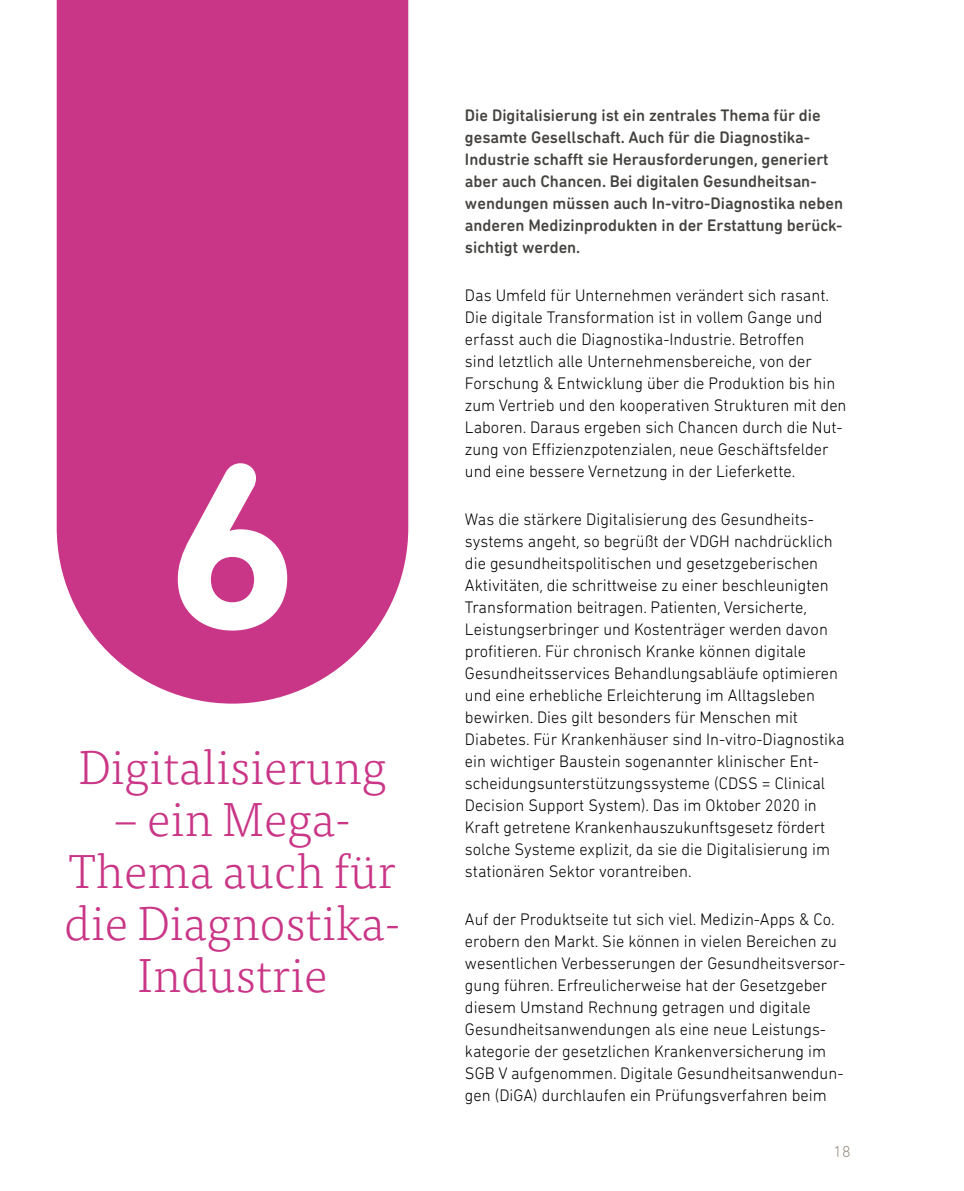
<style>
.page{position:relative;width:964px;height:1191px;background:#fff}
.page>*{position:absolute;margin:0;border:0;box-sizing:border-box;transform-origin:0 0}
.t1{font:700 240px "DIN Next Rounded LT Pro";color:#fff}
.t2{font:300 48px/52px "Tisa OT";color:#ca3687;text-align:center}
.t3{font:300 17px/22px "DIN Next Rounded LT Pro";color:#000}
.t4{font:500 17px/22px "DIN Next Rounded LT Pro";color:#454340}
.t5{font:300 16px "DIN Next Rounded LT Pro";color:#978c7f}
</style>
<div class="page">
<div style="left:57px;top:0;width:351px;height:703px;background:#ca3687"></div>
<h1 class="t1" style="left:166px;top:405px;width:134px">6</h1>
<h2 class="t2" style="left:78px;top:742px;width:310px">Digitalisierung</h2>
<h2 class="t2" style="left:64px;top:794px;width:338px">– ein Mega-<br>Thema auch für die Diagnostika-<br>Industrie</h2>
<p class="t4" style="left:465px;top:104px;width:380px">Die Digitalisierung ist ein zentrales Thema für die gesamte Gesellschaft. Auch für die Diagnostika-Industrie schafft sie Herausforderungen, generiert aber auch Chancen. Bei digitalen Gesundheitsan&shy;wendungen müssen auch In-vitro-Diagnostika neben anderen Medizinprodukten in der Erstattung berück&shy;sichtigt werden.</p>
<p class="t3" style="left:465px;top:284px;width:383px">Das Umfeld für Unternehmen verändert sich rasant.<br>Die digitale Transformation ist in vollem Gange und erfasst auch die Diagnostika-Industrie. Betroffen<br>sind letztlich alle Unternehmensbereiche, von der Forschung &amp; Entwicklung über die Produktion bis hin zum Vertrieb und den kooperativen Strukturen mit den Laboren. Daraus ergeben sich Chancen durch die Nut&shy;zung von Effizienzpotenzialen, neue Geschäftsfelder und eine bessere Vernetzung in der Lieferkette.</p>
<p class="t3" style="left:465px;top:508px;width:381px">Was die stärkere Digitalisierung des Gesundheits&shy;systems angeht, so begrüßt der VDGH nachdrücklich die gesundheitspolitischen und gesetzgeberischen Aktivitäten, die schrittweise zu einer beschleunigten Transformation beitragen. Patienten, Versicherte, Leistungserbringer und Kostenträger werden davon profitieren. Für chronisch Kranke können digitale Gesundheitsservices Behandlungsabläufe optimieren und eine erhebliche Erleichterung im Alltagsleben bewirken. Dies gilt besonders für Menschen mit Diabetes. Für Krankenhäuser sind In-vitro-Diagnostika ein wichtiger Baustein sogenannter klinischer Ent&shy;scheidungsunterstützungssysteme (CDSS = Clinical Decision Support System). Das im Oktober 2020 in Kraft getretene Krankenhauszukunftsgesetz fördert solche Systeme explizit, da sie die Digitalisierung im stationären Sektor vorantreiben.</p>
<p class="t3" style="left:465px;top:908px;width:382px">Auf der Produktseite tut sich viel. Medizin-Apps &amp; Co. erobern den Markt. Sie können in vielen Bereichen zu wesentlichen Verbesserungen der Gesundheitsversor&shy;gung führen. Erfreulicherweise hat der Gesetzgeber diesem Umstand Rechnung getragen und digitale Gesundheitsanwendungen als eine neue Leistungs&shy;kategorie der gesetzlichen Krankenversicherung im SGB V aufgenommen. Digitale Gesundheitsanwendun&shy;gen (DiGA) durchlaufen ein Prüfungsverfahren beim</p>
<p class="t5" style="left:833px;top:1142px;width:19px">18</p>
</div>
